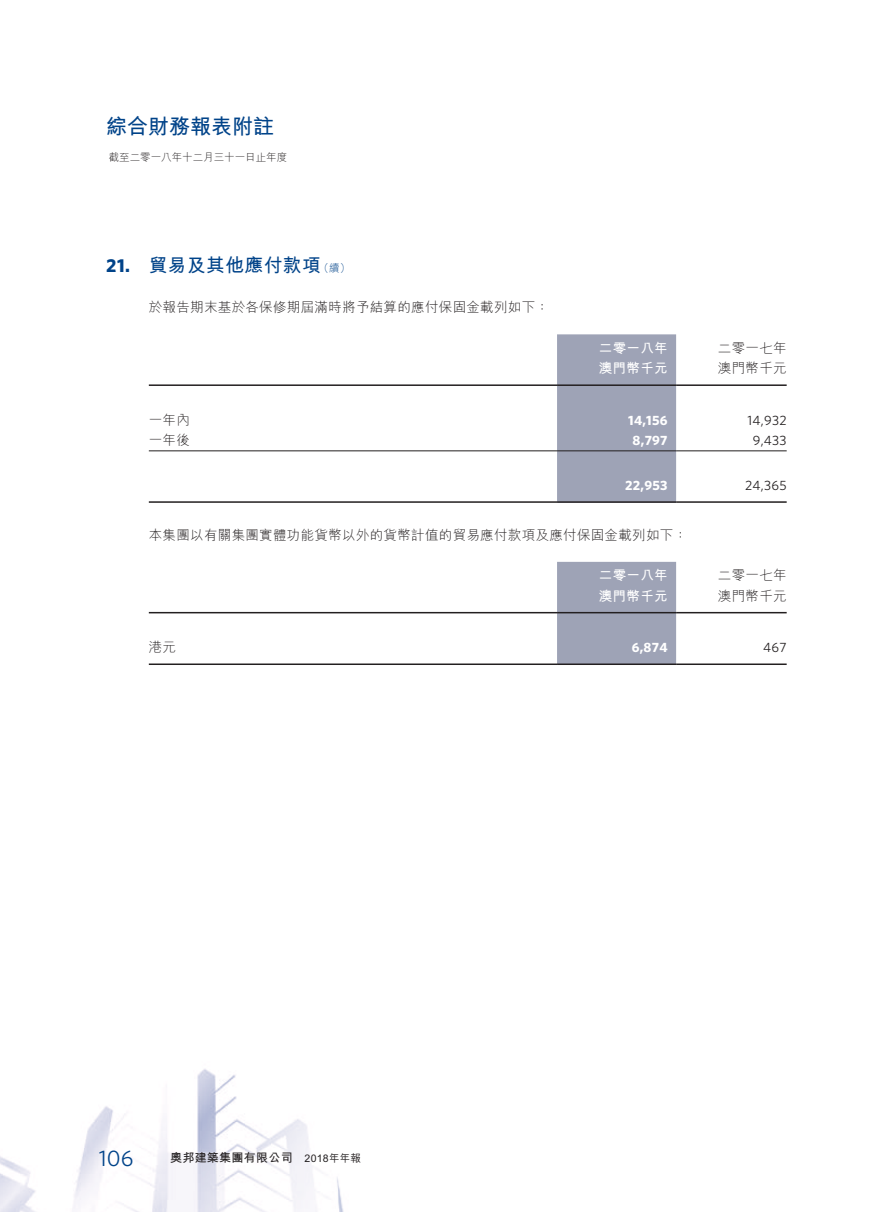
<style>
.page{position:relative;width:893px;height:1212px;background:#fff}
.page>*{position:absolute;margin:0;border:0;box-sizing:border-box;transform-origin:0 0}
.t1{font:22.5px "Whitney";color:#004389}
.t2{font:700 21px "M Hei HK";color:#004389}
.t3{font:700 18.75px "M Hei HK";letter-spacing:.02em;color:#004389}
.t4{font:300 13.5px "M Hei HK";letter-spacing:.025em;color:#231f20}
.t5{font:700 13.5px "Whitney";letter-spacing:.02em;color:#fff}
.t6{font:700 13.5px "M Hei HK";letter-spacing:.02em;color:#fff}
.t7{font:13.5px "Whitney";letter-spacing:.025em;color:#231f20}
.t8{font:700 12px "M Hei HK";letter-spacing:.025em;color:#231f20}
.t9{font:300 10.5px "M Hei HK";color:#231f20}
.s1{font-family:"Whitney"}
.s2{font-weight:300;font-size:10.5px}
.s3{font-weight:500;font-size:10.5px}
</style>
<div class="page">
<img style="left:0;top:1069px;width:344px;height:143px">
<div style="left:557px;top:334px;width:119px;height:167px;background:#9ea3b6"></div>
<hr style="left:149px;top:384px;width:408px;height:2px;background:#231f20">
<hr style="left:557px;top:384px;width:119px;height:2px;background:#231f20">
<hr style="left:676px;top:384px;width:111px;height:2px;background:#231f20">
<hr style="left:149px;top:450px;width:408px;height:1px;background:#231f20">
<hr style="left:557px;top:450px;width:119px;height:1px;background:#231f20">
<hr style="left:676px;top:450px;width:111px;height:1px;background:#231f20">
<hr style="left:149px;top:501px;width:408px;height:2px;background:#231f20">
<hr style="left:557px;top:501px;width:119px;height:2px;background:#231f20">
<hr style="left:676px;top:501px;width:111px;height:2px;background:#231f20">
<div style="left:557px;top:562px;width:119px;height:101px;background:#9ea3b6"></div>
<hr style="left:149px;top:612px;width:408px;height:1px;background:#231f20">
<hr style="left:557px;top:612px;width:119px;height:1px;background:#231f20">
<hr style="left:676px;top:612px;width:111px;height:1px;background:#231f20">
<hr style="left:149px;top:663px;width:408px;height:2px;background:#231f20">
<hr style="left:557px;top:663px;width:119px;height:2px;background:#231f20">
<hr style="left:676px;top:663px;width:111px;height:2px;background:#231f20">
<h2 class="t2" style="left:106px;top:111px;width:169px">綜合財務報表附註</h2>
<p class="t9" style="left:109px;top:150px;width:180px">截至二零一八年十二月三十一日止年度</p>
<h3 class="t3" style="left:106px;top:251px;width:246px"><span class="s1">21.</span> 貿易及其他應付款項<span class="s2">（續）</span></h3>
<p class="t4" style="left:149px;top:298px;width:402px">於報告期末基於各保修期屆滿時將予結算的應付保固金載列如下：</p>
<p class="t6" style="left:599px;top:338px;width:70px">二零一八年</p>
<p class="t4" style="left:718px;top:338px;width:70px">二零一七年</p>
<p class="t6" style="left:599px;top:358px;width:70px">澳門幣千元</p>
<p class="t4" style="left:718px;top:359px;width:70px">澳門幣千元</p>
<p class="t4" style="left:149px;top:410px;width:43px">一年內</p>
<p class="t5" style="left:628px;top:412px;width:41px">14,156</p>
<p class="t7" style="left:747px;top:411px;width:41px">14,932</p>
<p class="t4" style="left:149px;top:431px;width:43px">一年後</p>
<p class="t5" style="left:633px;top:432px;width:36px">8,797</p>
<p class="t7" style="left:753px;top:431px;width:35px">9,433</p>
<p class="t5" style="left:625px;top:477px;width:44px">22,953</p>
<p class="t7" style="left:745px;top:476px;width:43px">24,365</p>
<p class="t4" style="left:149px;top:525px;width:540px">本集團以有關集團實體功能貨幣以外的貨幣計值的貿易應付款項及應付保固金載列如下：</p>
<p class="t6" style="left:599px;top:566px;width:70px">二零一八年</p>
<p class="t4" style="left:718px;top:566px;width:70px">二零一七年</p>
<p class="t6" style="left:599px;top:586px;width:70px">澳門幣千元</p>
<p class="t4" style="left:718px;top:586px;width:70px">澳門幣千元</p>
<p class="t4" style="left:149px;top:638px;width:29px">港元</p>
<p class="t5" style="left:632px;top:639px;width:37px">6,874</p>
<p class="t7" style="left:763px;top:638px;width:25px">467</p>
<h1 class="t1" style="left:99px;top:1143px;width:36px">106</h1>
<p class="t8" style="left:170px;top:1149px;width:192px">奧邦建築集團有限公司 <span class="s3">2018年年報</span></p>
</div>
